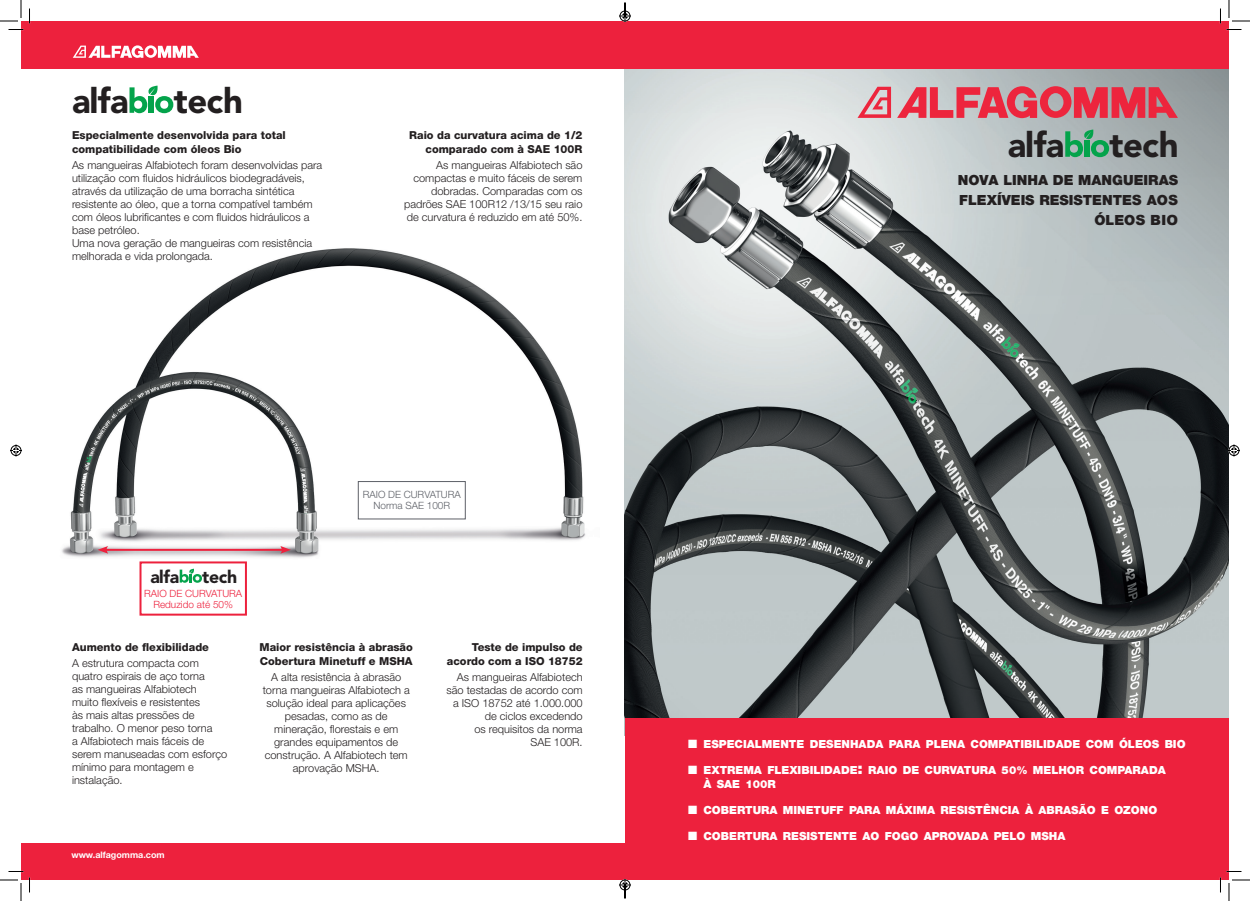
<style>
.page{position:relative;width:1250px;height:901px;background:#fff}
.page>*{position:absolute;margin:0;border:0;box-sizing:border-box;transform-origin:0 0}
.t1{font:900 34.6px "Avenir LT Std";letter-spacing:-.015em;color:#231f20}
.t2{font:900 17.6px "Avenir LT Std";letter-spacing:-.015em;color:#231f20}
.t3{font:900 14px/20px "Helvetica Neue LT Std";color:#231f20;text-align:right}
.t4{font:900 11.2px/14px "Helvetica Neue LT Std";color:#fff}
.t5{font:300 11px/13px "Helvetica Neue LT Std";color:#231f20;text-align:right}
.t6{font:800 11px/14px "Helvetica Neue LT Std";color:#231f20;text-align:right}
.t7{font:300 10px/11px "Helvetica Neue LT Std";color:#ed213d;text-align:center}
.t8{font:300 10px/11px "Helvetica Neue LT Std";color:#5d6067;text-align:center}
.t9{font:700 9px "Helvetica Neue LT Std";color:#fff}
.s1{font-family:"Arial"}
.s2{font-size:16px}
.s3{font-size:11px}
</style>
<div class="page">
<img style="left:625px;top:55px;width:604px;height:663px">
<div style="left:625px;top:718px;width:604px;height:162px;background:#ed213d"></div>
<svg style="left:1065px;top:130px;width:44px;height:27px"></svg>
<svg style="left:857px;top:87px;width:34px;height:31px"></svg>
<svg style="left:897px;top:86px;width:281px;height:32px;background:#d56372"></svg>
<div style="left:21px;top:21px;width:1207px;height:48px;background:#ed213d"></div>
<div style="left:21px;top:843px;width:604px;height:37px;background:#ed213d"></div>
<svg style="left:129px;top:86px;width:44px;height:27px"></svg>
<img style="left:62px;top:248px;width:524px;height:326px">
<div style="left:358px;top:481px;width:108px;height:38px;border:1px solid #5d6067"></div>
<hr style="left:104px;top:549px;width:180px;height:2px;background:#ed213d">
<svg style="left:98px;top:546px;width:10px;height:8px"></svg>
<svg style="left:280px;top:546px;width:11px;height:8px"></svg>
<div style="left:139px;top:561px;width:108px;height:55px;border:2px solid #ed213d"></div>
<svg style="left:180px;top:569px;width:22px;height:14px"></svg>
<svg style="left:73px;top:45px;width:126px;height:13px"></svg>
<svg style="left:0;top:0;width:30px;height:30px"></svg>
<svg style="left:0;top:871px;width:30px;height:30px"></svg>
<svg style="left:1219px;top:0;width:31px;height:30px"></svg>
<svg style="left:1219px;top:871px;width:31px;height:30px"></svg>
<svg style="left:10px;top:444px;width:12px;height:12px"></svg>
<svg style="left:1228px;top:444px;width:12px;height:12px"></svg>
<svg style="left:619px;top:3px;width:12px;height:19px"></svg>
<svg style="left:619px;top:879px;width:12px;height:19px"></svg>
<h1 class="t1" style="left:72px;top:80px;width:58px">alfa</h1>
<h1 class="t1" style="left:174px;top:80px;width:71px">tech</h1>
<p class="t6" style="left:72px;top:128px;width:215px;text-align:left">Especialmente desenvolvida para total compatibilidade com óleos Bio</p>
<p class="t5" style="left:72px;top:159px;width:252px;text-align:left">As mangueiras Alfabiotech foram desenvolvidas para utilização com fluidos hidráulicos biodegradáveis, através da utilização de uma borracha sintética resistente ao óleo, que a torna compatível também com óleos lubrificantes e com fluidos hidráulicos a base petróleo.<br>Uma nova geração de mangueiras com resistência melhorada e vida prolongada.</p>
<p class="t6" style="left:409px;top:128px;width:175px">Raio da curvatura acima de 1/2 comparado com à SAE 100R</p>
<p class="t5" style="left:404px;top:159px;width:180px">As mangueiras Alfabiotech são compactas e muito fáceis de serem dobradas. Comparadas com os padrões SAE 100R12 /13/15 seu raio de curvatura é reduzido em até 50%.</p>
<h2 class="t2" style="left:150px;top:566px;width:30px">alfa</h2>
<h2 class="t2" style="left:202px;top:566px;width:37px">tech</h2>
<p class="t7" style="left:144px;top:587px;width:99px">RAIO DE CURVATURA<br>Reduzido até 50%</p>
<p class="t8" style="left:363px;top:489px;width:99px">RAIO DE CURVATURA<br>Norma SAE 100R</p>
<p class="t6" style="left:72px;top:640px;width:138px">Aumento de flexibilidade</p>
<p class="t5" style="left:72px;top:656px;width:157px;text-align:left">A estrutura compacta com quatro espirais de aço torna<br>as mangueiras Alfabiotech<br>muito flexíveis e resistentes<br>às mais altas pressões de trabalho. O menor peso torna<br>a Alfabiotech mais fáceis de serem manuseadas com esforço mínimo para montagem e instalação.</p>
<p class="t9" style="left:71px;top:849px;width:95px">www.alfagomma.com</p>
<p class="t6" style="left:260px;top:640px;width:155px;text-align:left">Maior resistência à abrasão<br>Cobertura Minetuff e MSHA</p>
<p class="t5" style="left:263px;top:670px;width:149px;text-align:center">A alta resistência à abrasão torna mangueiras Alfabiotech a solução ideal para aplicações pesadas, como as de mineração, florestais e em grandes equipamentos de construção. A Alfabiotech tem aprovação MSHA.</p>
<p class="t6" style="left:447px;top:640px;width:137px">Teste de impulso de acordo com a ISO 18752</p>
<p class="t5" style="left:446px;top:670px;width:138px">As mangueiras Alfabiotech são testadas de acordo com a ISO 18752 até 1.000.000 de ciclos excedendo<br>os requisitos da norma<br>SAE 100R.</p>
<h1 class="t1" style="left:1007px;top:124px;width:58px">alfa</h1>
<h1 class="t1" style="left:1109px;top:124px;width:71px">tech</h1>
<p class="t3" style="left:957px;top:170px;width:222px">NOVA LINHA DE MANGUEIRAS<br>FLEXÍVEIS RESISTENTE<span class="s1">S</span> AO<span class="s1">S<br></span>ÓLEO<span class="s1">S BIO</span></p>
<p class="t4" style="left:688px;top:737px;width:499px">■ ESPECIALMENTE DESENHADA PARA PLENA COMPATIBILIDADE COM ÓLEOS BIO</p>
<p class="t4" style="left:703px;top:763px;width:464px;text-indent:-15px">■ EXTREMA FLEXIBILIDADE<span class="s2">:</span> RAIO DE CURVATURA <span class="s3">50%</span> MELHOR COMPARADA<br>À SAE <span class="s3">100</span>R</p>
<p class="t4" style="left:688px;top:803px;width:470px">■ COBERTURA MINETUFF PARA MÁXIMA RESISTÊNCIA À ABRASÃO E OZONO</p>
<p class="t4" style="left:688px;top:829px;width:379px">■ COBERTURA RESISTENTE AO FOGO APROVADA PELO MSHA</p>
</div>
